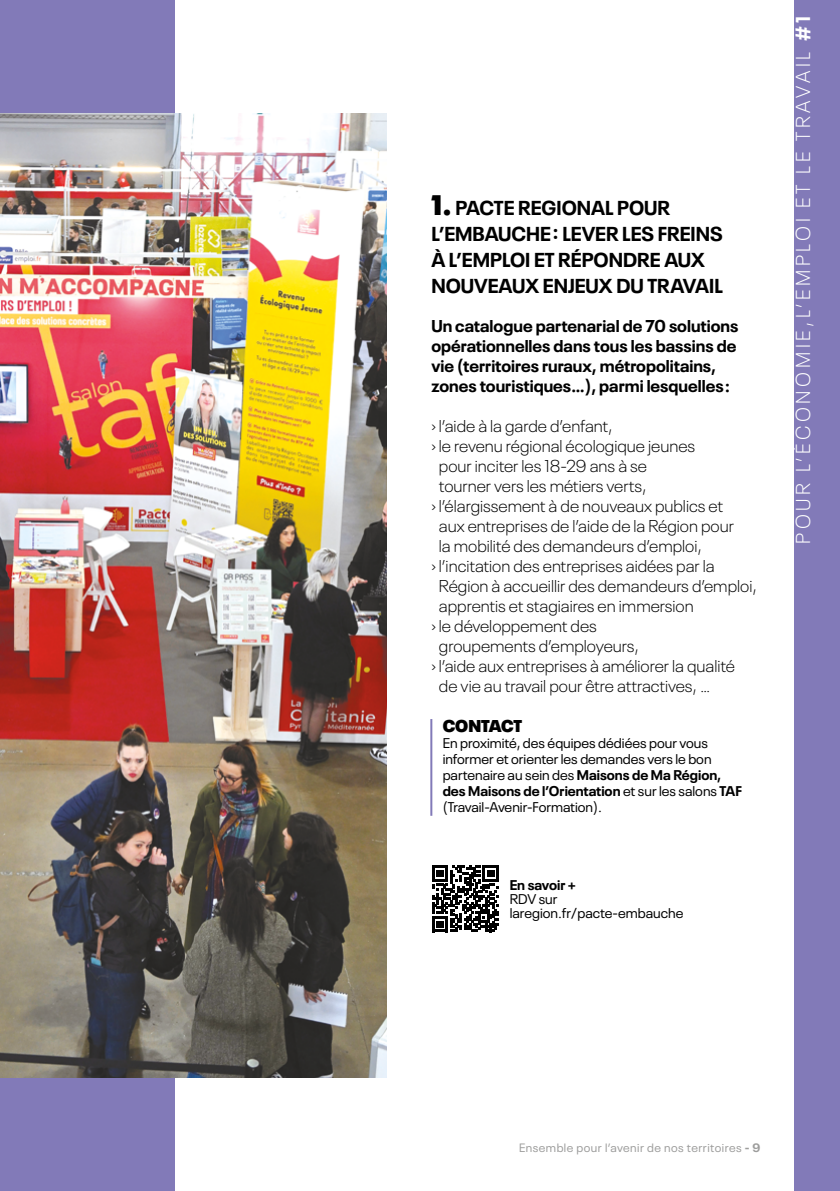
<style>
.page{position:relative;width:840px;height:1191px;background:#fff}
.page>*{position:absolute;margin:0;border:0;box-sizing:border-box;transform-origin:0 0}
.t1{font:700 20px/26px "Neue Plak";color:#000}
.t2{font:300 20px "Neue Plak";letter-spacing:.18em;color:#fff}
.t3{font:300 17px "Neue Plak";color:#000}
.t4{font:700 17px/20px "Neue Plak";color:#000}
.t5{font:900 17px "Neue Plak";letter-spacing:-.005em;color:#000}
.t6{font:14px/16px "Neue Plak";color:#000}
.t7{font:700 14px "Neue Plak";color:#000}
.t8{font:12px "Neue Plak";letter-spacing:.04em;color:#9d9d9c}
.s1{font-weight:900;font-size:28px}
.s2{font-weight:700}
</style>
<div class="page">
<div style="left:0;top:0;width:174px;height:1191px;background:#827ab8"></div>
<div style="left:794px;top:0;width:45px;height:1191px;background:#827ab8"></div>
<img style="left:0;top:113px;width:386px;height:964px">
<hr style="left:430px;top:719px;width:2px;height:96px;background:#827ab8">
<svg style="left:432px;top:865px;width:66px;height:67px"></svg>
<p class="t1" style="left:431px;top:192px;width:293px"><span class="s1">1.</span> PACTE REGIONAL POUR<br>L’EMBAUCHE : LEVER LES FREINS<br>À L’EMPLOI ET RÉPONDRE AUX<br>NOUVEAUX ENJEUX DU TRAVAIL</p>
<p class="t4" style="left:431px;top:314px;width:308px">Un catalogue partenarial de 70 solutions opérationnelles dans tous les bassins de vie (territoires ruraux, métropolitains, zones touristiques…), parmi lesquelles :</p>
<p class="t3" style="left:431px;top:413px;width:183px">› l’aide à la garde d’enfant,</p>
<p class="t3" style="left:431px;top:433px;width:265px">› le revenu régional écologique jeunes</p>
<p class="t3" style="left:438px;top:453px;width:209px">pour inciter les 18-29 ans à se</p>
<p class="t3" style="left:438px;top:473px;width:209px">tourner vers les métiers verts,</p>
<p class="t3" style="left:431px;top:493px;width:293px">› l’élargissement à de nouveaux publics et</p>
<p class="t3" style="left:438px;top:513px;width:296px">aux entreprises de l’aide de la Région pour</p>
<p class="t3" style="left:438px;top:533px;width:264px">la mobilité des demandeurs d’emploi,</p>
<p class="t3" style="left:431px;top:553px;width:285px">› l’incitation des entreprises aidées par la</p>
<p class="t3" style="left:438px;top:573px;width:319px">Région à accueillir des demandeurs d’emploi,</p>
<p class="t3" style="left:438px;top:593px;width:256px">apprentis et stagiaires en immersion</p>
<p class="t3" style="left:431px;top:613px;width:167px">› le développement des</p>
<p class="t3" style="left:438px;top:633px;width:201px">groupements d’employeurs,</p>
<p class="t3" style="left:431px;top:653px;width:305px">› l’aide aux entreprises à améliorer la qualité</p>
<p class="t3" style="left:438px;top:673px;width:273px">de vie au travail pour être attractives, …</p>
<p class="t5" style="left:442px;top:712px;width:81px">CONTACT</p>
<p class="t6" style="left:442px;top:734px;width:300px">En proximité, des équipes dédiées pour vous informer et orienter les demandes vers le bon partenaire au sein des <span class="s2">Maisons de Ma Région, des Maisons de l’Orientation</span> et sur les salons <span class="s2">TAF </span>(Travail-Avenir-Formation).</p>
<p class="t7" style="left:509px;top:874px;width:68px">En savoir +</p>
<p class="t6" style="left:509px;top:891px;width:175px;line-height:14px">RDV sur laregion.fr/pacte-embauche</p>
<p class="t2" style="left:787px;top:544px;width:529px;rotate:-90deg">POUR L’ÉCONOMIE,L’EMPLOI ET LE TRAVAIL <span class="s2">#1</span></p>
<p class="t8" style="left:518px;top:1139px;width:243px">Ensemble pour l’avenir de nos territoires <span class="s2">- 9</span></p>
</div>
